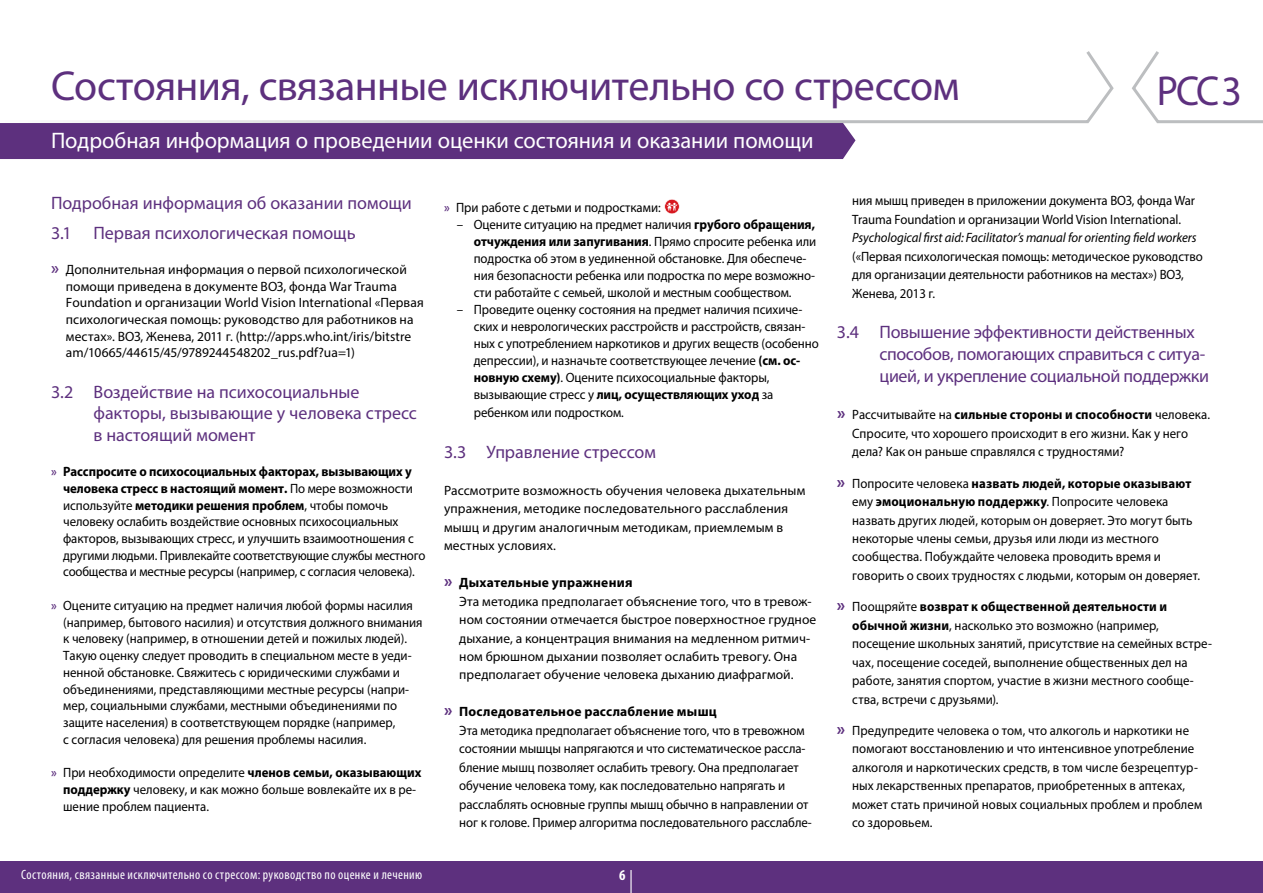
<style>
.page{position:relative;width:1263px;height:893px;background:#fff}
.page>*{position:absolute;margin:0;border:0;box-sizing:border-box;transform-origin:0 0}
.t1{font:42px "Myriad Pro";letter-spacing:-.015em;color:#5d307e}
.t2{font:42px "Myriad Pro";letter-spacing:-.015em;color:#5d307e;scale:.95 1}
.t3{font:22.5px "Myriad Pro";letter-spacing:-.005em;color:#fff}
.t4{font:18px/21.8px "Myriad Pro";letter-spacing:-.005em;color:#5d307e}
.t5{font:700 condensed 15px "Myriad Pro";color:#fff}
.t6{font:13.5px/18.5px "Myriad Pro";color:#000;scale:.95 1}
.t7{font:13.5px/18.5px "Myriad Pro";color:#000}
.t8{font:condensed 13.5px "Myriad Pro";letter-spacing:.025em;color:#fff}
.t9{font:italic 13.5px "Myriad Pro";letter-spacing:-.005em;color:#000;scale:.95 1}
.s1{font-weight:600;font-size:18px;color:#5d307e}
.s2{font-weight:600;color:#5d307e}
.s3{font-weight:700}
.s4{font-weight:700;font-size:18px;color:#5d307e}
</style>
<div class="page">
<div style="left:0;top:861px;width:1263px;height:32px;background:#5d307e"></div>
<svg style="left:664px;top:199px;width:16px;height:15px"></svg>
<svg style="left:72px;top:51px;width:1042px;height:73px"></svg>
<svg style="left:1132px;top:51px;width:131px;height:73px"></svg>
<div style="left:0;top:123px;width:855px;height:36px;background:#5d307e"></div>
<hr style="left:630px;top:870px;width:2px;height:23px;background:#fff">
<h1 class="t1" style="left:51px;top:60px;width:910px">Состояния, связанные исключительно со стрессом</h1>
<h1 class="t2" style="left:1157px;top:65px;width:91px">РСС3</h1>
<h2 class="t3" style="left:51px;top:127px;width:764px">Подробная информация о проведении оценки состояния и оказании помощи</h2>
<h3 class="t4" style="left:51px;top:187px;width:362px;line-height:30.3px">Подробная информация об оказании помощи<br>3.1 Первая психологическая помощь</h3>
<p class="t7" style="left:66px;top:261px;width:359px;line-height:16.8px;text-indent:-15px"><span class="s1">»</span> Дополнительная информация о первой психологической помощи приведена в документе ВОЗ, фонда War Trauma Foundation и организации World Vision International «Первая психологическая помощь: руководство для работников на местах». ВОЗ, Женева, 2011 г. (http://apps.who.int/iris/bitstre am/10665/44615/45/9789244548202_rus.pdf?ua=1)</p>
<h3 class="t4" style="left:94px;top:380px;width:325px;text-indent:-43px">3.2 Воздействие на психосоциальные факторы, вызывающие у человека стресс в настоящий момент</h3>
<p class="t6" style="left:63px;top:463px;width:383px;line-height:16.8px;text-indent:-12px"><span class="s2">»</span> <span class="s3">Расспросите о психосоциальных факторах, вызывающих у человека стресс в настоящий момент.</span> По мере возможности используйте <span class="s3">методики решения проблем</span>, чтобы помочь человеку ослабить воздействие основных психосоциальных факторов, вызывающих стресс, и улучшить взаимоотношения с другими людьми. Привлекайте соответствующие службы местного сообщества и местные ресурсы (например, с согласия человека).</p>
<p class="t6" style="left:63px;top:597px;width:380px;line-height:16.6px;text-indent:-12px"><span class="s2">»</span> Оцените ситуацию на предмет наличия любой формы насилия (например, бытового насилия) и отсутствия должного внимания к человеку (например, в отношении детей и пожилых людей).<br>Такую оценку следует проводить в специальном месте в уеди&shy;ненной обстановке. Свяжитесь с юридическими службами и объединениями, представляющими местные ресурсы (напри&shy;мер, социальными службами, местными объединениями по защите населения) в соответствующем порядке (например,<br>с согласия человека) для решения проблемы насилия.</p>
<p class="t6" style="left:63px;top:764px;width:379px;line-height:16.6px;text-indent:-12px"><span class="s2">»</span> При необходимости определите <span class="s3">членов семьи, оказывающих поддержку</span> человеку, и как можно больше вовлекайте их в ре&shy;шение проблем пациента.</p>
<p class="t6" style="left:444px;top:198px;width:230px"><span class="s2">»</span> При работе с детьми и подростками:</p>
<p class="t6" style="left:474px;top:216px;width:362px;line-height:17px;text-indent:-17px">– Оцените ситуацию на предмет наличия <span class="s3">грубого обращения, отчуждения или запугивания</span>. Прямо спросите ребенка или подростка об этом в уединенной обстановке. Для обеспече&shy;ния безопасности ребенка или подростка по мере возможно&shy;сти работайте с семьей, школой и местным сообществом.</p>
<p class="t6" style="left:474px;top:301px;width:365px;line-height:17px;text-indent:-17px">– Проведите оценку состояния на предмет наличия психиче&shy;ских и неврологических расстройств и расстройств, связан&shy;ных с употреблением наркотиков и других веществ (особенно депрессии), и назначьте соответствующее лечение <span class="s3">(см. ос&shy;новную схему)</span>. Оцените психосоциальные факторы, вызывающие стресс у <span class="s3">лиц, осуществляющих уход</span> за</p>
<p class="t6" style="left:474px;top:403px;width:160px">ребенком или подростком.</p>
<h3 class="t4" style="left:444px;top:441px;width:213px">3.3 Управление стрессом</h3>
<p class="t7" style="left:444px;top:481px;width:363px">Рассмотрите возможность обучения человека дыхательным упражнения, методике последовательного расслабления мышц и другим аналогичным методикам, приемлемым в местных условиях.</p>
<p class="t7" style="left:459px;top:573px;width:359px;text-indent:-15px"><span class="s4">»</span> <span class="s3">Дыхательные упражнения<br></span>Эта методика предполагает объяснение того, что в тревож&shy;ном состоянии отмечается быстрое поверхностное грудное дыхание, а концентрация внимания на медленном ритмич&shy;ном брюшном дыхании позволяет ослабить тревогу. Она предполагает обучение человека дыханию диафрагмой.</p>
<p class="t6" style="left:459px;top:702px;width:372px;text-indent:-15px"><span class="s4">»</span> <span class="s3">Последовательное расслабление мышц<br></span>Эта методика предполагает объяснение того, что в тревожном состоянии мышцы напрягаются и что систематическое рассла&shy;бление мышц позволяет ослабить тревогу. Она предполагает обучение человека тому, как последовательно напрягать и расслаблять основные группы мышц обычно в направлении от ног к голове. Пример алгоритма последовательного расслабле-</p>
<p class="t8" style="left:21px;top:867px;width:402px">Состояния, связанные исключительно со стрессом: руководство по оценке и лечению</p>
<p class="t5" style="left:619px;top:866px;width:8px">6</p>
<p class="t6" style="left:852px;top:191px;width:362px">ния мышц приведен в приложении документа ВОЗ, фонда War<br>Trauma Foundation и организации World Vision International.</p>
<p class="t9" style="left:852px;top:229px;width:364px">Psychological first aid: Facilitator’s manual for orienting field workers</p>
<p class="t6" style="left:852px;top:247px;width:370px">(«Первая психологическая помощь: методическое руководство для организации деятельности работников на местах») ВОЗ,<br>Женева, 2013 г.</p>
<h3 class="t4" style="left:879px;top:321px;width:331px;text-indent:-43px">3.4 Повышение эффективности действенных способов, помогающих справиться с ситуа&shy;цией, и укрепление социальной поддержки</h3>
<p class="t6" style="left:852px;top:405px;width:378px;text-indent:-15px"><span class="s4">»</span> Рассчитывайте на <span class="s3">сильные стороны и способности</span> человека.<br>Спросите, что хорошего происходит в его жизни. Как у него дела? Как он раньше справлялся с трудностями?</p>
<p class="t6" style="left:852px;top:474px;width:368px;text-indent:-15px"><span class="s4">»</span> Попросите человека <span class="s3">назвать людей, которые оказывают </span>ему <span class="s3">эмоциональную поддержку</span>. Попросите человека назвать других людей, которым он доверяет. Это могут быть некоторые члены семьи, друзья или люди из местного сообщества. Побуждайте человека проводить время и говорить о своих трудностях с людьми, которым он доверяет.</p>
<p class="t6" style="left:852px;top:597px;width:380px;text-indent:-15px"><span class="s4">»</span> Поощряйте <span class="s3">возврат к общественной деятельности и обычной жизни</span>, насколько это возможно (например, посещение школьных занятий, присутствие на семейных встре&shy;чах, посещение соседей, выполнение общественных дел на работе, занятия спортом, участие в жизни местного сообще&shy;ства, встречи с друзьями).</p>
<p class="t6" style="left:852px;top:721px;width:370px;text-indent:-15px"><span class="s4">»</span> Предупредите человека о том, что алкоголь и наркотики не помогают восстановлению и что интенсивное употребление алкоголя и наркотических средств, в том числе безрецептур&shy;ных лекарственных препаратов, приобретенных в аптеках, может стать причиной новых социальных проблем и проблем со здоровьем.</p>
</div>
